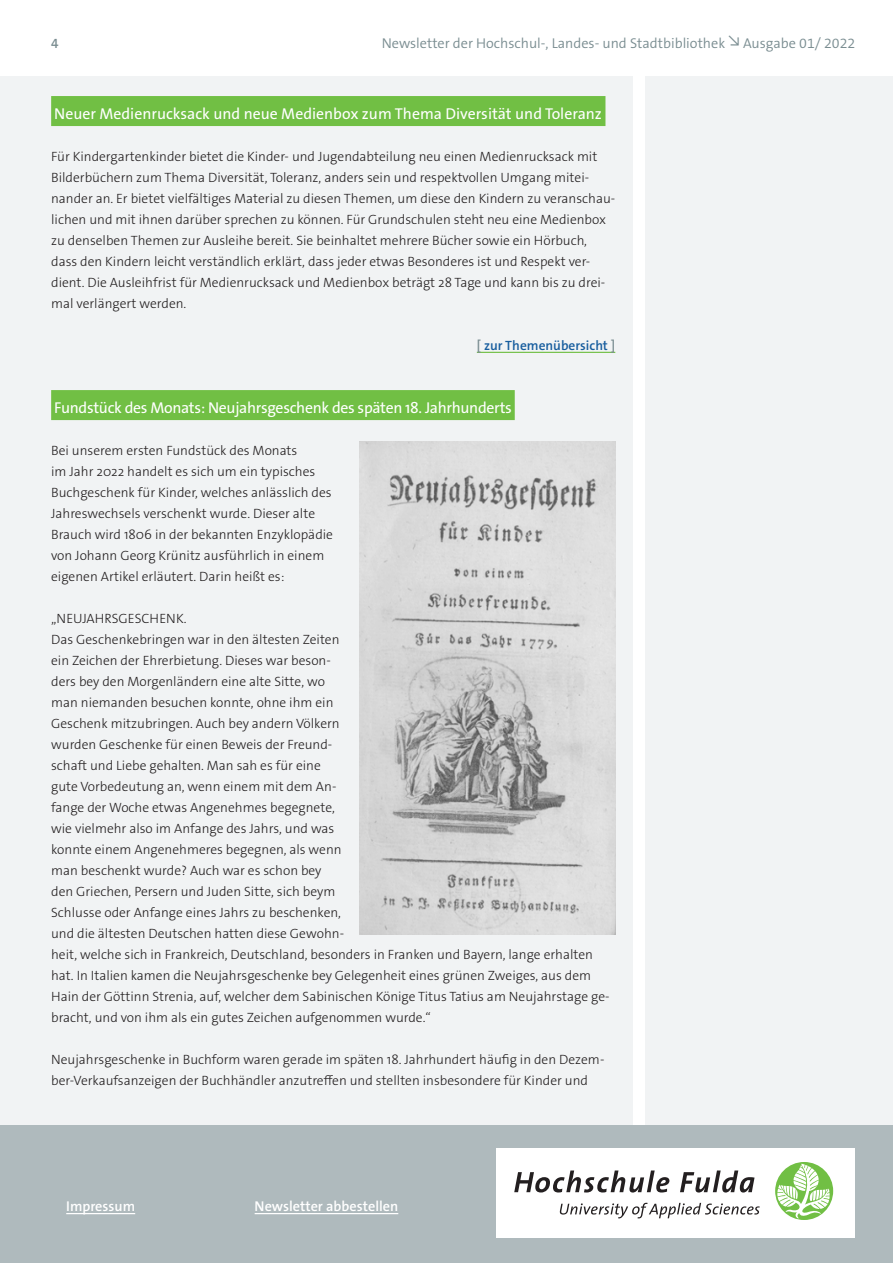
<style>
.page{position:relative;width:893px;height:1263px;background:#fff}
.page>*{position:absolute;margin:0;border:0;box-sizing:border-box;transform-origin:0 0}
.Copy_Headline_HFD-Gr{font:15.75px "The Sans Os F";letter-spacing:-.015em;color:#fff}
.t1{font:300 14.25px "The Sans Os F";color:#7a8d91}
.t2{font:600 14.25px "The Sans Os F";color:#fff}
.Copy_Headline_HFD-Gr-2{font:300 13.5px/21px "The Sans Os F";color:#231f20}
.Copy_Link{font:600 13.5px "The Sans Os F";color:#175d9e}
.t3{font:600 13.5px "The Sans Os F";color:#7a8d91}
.s1{color:#7a8d91}
</style>
<div class="page">
<div style="left:0;top:77px;width:632px;height:1048px;background:#f1f3f4"></div>
<div style="left:645px;top:77px;width:248px;height:1048px;background:#f1f3f4"></div>
<div style="left:0;top:1125px;width:893px;height:138px;background:#afbabd"></div>
<hr style="left:66px;top:1213px;width:69px;height:1px;background:#fff">
<div style="left:496px;top:1148px;width:359px;height:90px;background:#fff"></div>
<div style="left:775px;top:1162px;width:58px;height:58px;background:#71bf44;border-radius:50%"></div>
<svg style="left:777px;top:1163px;width:53px;height:55px"></svg>
<svg style="left:514px;top:1170px;width:155px;height:22px"></svg>
<svg style="left:680px;top:1170px;width:74px;height:22px"></svg>
<svg style="left:559px;top:1203px;width:201px;height:15px"></svg>
<hr style="left:255px;top:1213px;width:143px;height:1px;background:#fff">
<div style="left:51px;top:96px;width:554px;height:30px;background:#71bf44"></div>
<hr style="left:477px;top:352px;width:138px;height:1px;background:#71bf44">
<div style="left:51px;top:390px;width:464px;height:30px;background:#71bf44"></div>
<img style="left:359px;top:441px;width:256px;height:493px">
<p class="t3" style="left:51px;top:35px;width:9px">4</p>
<p class="t1" style="left:382px;top:34px;width:475px">Newsletter der Hochschul-, Landes- und Stadtbibliothek <sup>↘</sup> Ausgabe 01/ 2022</p>
<p class="Copy_Headline_HFD-Gr" style="left:54px;top:103px;width:549px">Neuer Medienrucksack und neue Medienbox zum Thema Diversität und Toleranz</p>
<p class="Copy_Headline_HFD-Gr-2" style="left:51px;top:146px;width:566px">Für Kindergartenkinder bietet die Kinder- und Jugendabteilung neu einen Medienrucksack mit Bilderbüchern zum Thema Diversität, Toleranz, anders sein und respektvollen Umgang mitei&shy;nander an. Er bietet vielfältiges Material zu diesen Themen, um diese den Kindern zu veranschau&shy;lichen und mit ihnen darüber sprechen zu können. Für Grundschulen steht neu eine Medienbox zu denselben Themen zur Ausleihe bereit. Sie beinhaltet mehrere Bücher sowie ein Hörbuch, dass den Kindern leicht verständlich erklärt, dass jeder etwas Besonderes ist und Respekt ver&shy;dient. Die Ausleihfrist für Medienrucksack und Medienbox beträgt 28 Tage und kann bis zu drei&shy;mal verlängert werden.</p>
<p class="Copy_Link" style="left:477px;top:336px;width:140px"><span class="s1">[</span> zur Themenübersicht <span class="s1">]</span></p>
<p class="Copy_Headline_HFD-Gr" style="left:54px;top:397px;width:459px">Fundstück des Monats: Neujahrsgeschenk des späten 18. Jahrhunderts</p>
<p class="Copy_Headline_HFD-Gr-2" style="left:51px;top:440px;width:283px">Bei unserem ersten Fundstück des Monats<br>im Jahr 2022 handelt es sich um ein typisches Buchgeschenk für Kinder, welches anlässlich des Jahreswechsels verschenkt wurde. Dieser alte Brauch wird 1806 in der bekannten Enzyklopädie von Johann Georg Krünitz ausführlich in einem eigenen Artikel erläutert. Darin heißt es:</p>
<p class="Copy_Headline_HFD-Gr-2" style="left:51px;top:608px;width:137px">„NEUJAHRSGESCHENK.</p>
<p class="Copy_Headline_HFD-Gr-2" style="left:51px;top:629px;width:560px">Das Geschenkebringen war in den ältesten Zeiten<br>ein Zeichen der Ehrerbietung. Dieses war beson-<br>ders bey den Morgenländern eine alte Sitte, wo<br>man niemanden besuchen konnte, ohne ihm ein<br>Geschenk mitzubringen. Auch bey andern Völkern<br>wurden Geschenke für einen Beweis der Freund-<br>schaft und Liebe gehalten. Man sah es für eine<br>gute Vorbedeutung an, wenn einem mit dem An-<br>fange der Woche etwas Angenehmes begegnete,<br>wie vielmehr also im Anfange des Jahrs, und was<br>konnte einem Angenehmeres begegnen, als wenn<br>man beschenkt wurde? Auch war es schon bey<br>den Griechen, Persern und Juden Sitte, sich beym<br>Schlusse oder Anfange eines Jahrs zu beschenken,<br>und die ältesten Deutschen hatten diese Gewohn-<br>heit, welche sich in Frankreich, Deutschland, besonders in Franken und Bayern, lange erhalten hat. In Italien kamen die Neujahrsgeschenke bey Gelegenheit eines grünen Zweiges, aus dem Hain der Göttinn Strenia, auf, welcher dem Sabinischen Könige Titus Tatius am Neujahrstage ge&shy;bracht, und von ihm als ein gutes Zeichen aufgenommen wurde.“</p>
<p class="Copy_Headline_HFD-Gr-2" style="left:51px;top:1049px;width:555px">Neujahrsgeschenke in Buchform waren gerade im späten 18. Jahrhundert häufig in den Dezem&shy;ber-Verkaufsanzeigen der Buchhändler anzutreffen und stellten insbesondere für Kinder und</p>
<p class="t2" style="left:66px;top:1197px;width:70px">Impressum</p>
<p class="t2" style="left:255px;top:1197px;width:145px">Newsletter abbestellen</p>
</div>
